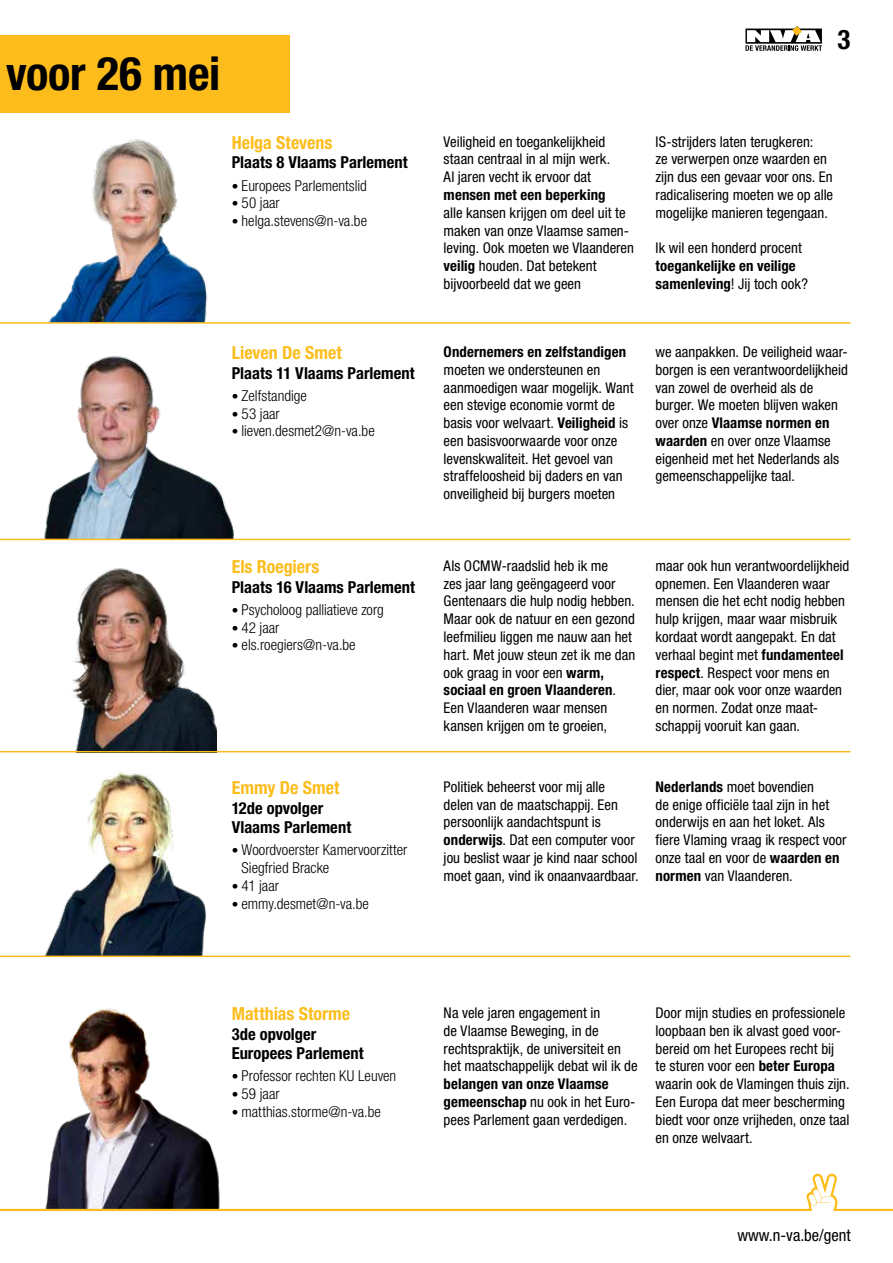
<style>
.page{position:relative;width:893px;height:1263px;background:#fff}
.page>*{position:absolute;margin:0;border:0;box-sizing:border-box;transform-origin:0 0}
.t1{font:700 condensed 46.5px "Helvetica Neue LT Std";letter-spacing:-.005em;color:#000}
.t2{font:700 condensed 27px "Helvetica Neue LT Std";color:#000}
.t3{font:700 condensed 18px "Helvetica Neue LT Std";color:#fcbd1c}
.t4{font:700 condensed 16.5px/19.5px "Helvetica Neue LT Std";color:#000}
.t5{font:condensed 16.5px "Helvetica Neue LT Std";color:#000}
.t6{font:300 condensed 15.15px/17.9px "Helvetica Neue LT Std";color:#000}
.t7{font:condensed 14.85px/17.9px "Helvetica Neue LT Std";color:#000}
.t8{font:700 condensed 14.85px/17.9px "Helvetica Neue LT Std";letter-spacing:.01em;color:#000}
.s1{font-size:13.35px}
.s2{font-weight:700}
.s3{font-weight:400}
</style>
<div class="page">
<div style="left:0;top:35px;width:289px;height:77px;background:#fcbd1c"></div>
<img style="left:45px;top:770px;width:161px;height:185px">
<img style="left:49px;top:1008px;width:170px;height:165px">
<img style="left:42px;top:356px;width:205px;height:183px">
<hr style="left:0;top:539px;width:850px;height:1px;background:#fcbd1c">
<img style="left:48px;top:139px;width:160px;height:183px">
<hr style="left:0;top:322px;width:850px;height:2px;background:#fcbd1c">
<img style="left:72px;top:568px;width:145px;height:183px">
<hr style="left:0;top:751px;width:850px;height:1px;background:#fcbd1c">
<svg style="left:0;top:1173px;width:893px;height:38px"></svg>
<svg style="left:745px;top:26px;width:77px;height:25px"></svg>
<hr style="left:0;top:955px;width:850px;height:2px;background:#fcbd1c">
<h1 class="t1" style="left:6px;top:46px;width:216px">voor 26 mei</h1>
<p class="t3" style="left:232px;top:132px;width:102px">Helga Stevens</p>
<p class="t4" style="left:232px;top:153px;width:178px">Plaats 8 Vlaams Parlement</p>
<p class="t6" style="left:232px;top:176px;width:137px"><span class="s1">•</span> Europees Parlementslid</p>
<p class="t6" style="left:232px;top:194px;width:50px"><span class="s1">•</span> 50 jaar</p>
<p class="t6" style="left:232px;top:212px;width:137px"><span class="s1">•</span> helga.stevens@n-va.be</p>
<p class="t3" style="left:232px;top:342px;width:111px">Lieven De Smet</p>
<p class="t4" style="left:232px;top:363px;width:185px">Plaats 11 Vlaams Parlement</p>
<p class="t6" style="left:232px;top:386px;width:77px"><span class="s1">•</span> Zelfstandige</p>
<p class="t6" style="left:232px;top:404px;width:50px"><span class="s1">•</span> 53 jaar</p>
<p class="t6" style="left:232px;top:422px;width:145px"><span class="s1">•</span> lieven.desmet2@n-va.be</p>
<p class="t3" style="left:232px;top:556px;width:89px">Els Roegiers</p>
<p class="t4" style="left:232px;top:577px;width:185px">Plaats 16 Vlaams Parlement</p>
<p class="t6" style="left:232px;top:600px;width:154px"><span class="s1">•</span> Psycholoog palliatieve zorg</p>
<p class="t6" style="left:232px;top:618px;width:49px"><span class="s1">•</span> 42 jaar</p>
<p class="t6" style="left:232px;top:636px;width:125px"><span class="s1">•</span> els.roegiers@n-va.be</p>
<p class="t3" style="left:232px;top:777px;width:109px">Emmy De Smet</p>
<p class="t4" style="left:232px;top:798px;width:121px">12de opvolger<br>Vlaams Parlement</p>
<p class="t6" style="left:242px;top:841px;width:167px;text-indent:-10px"><span class="s1">•</span> Woordvoerster Kamervoorzitter<br>Siegfried Bracke</p>
<p class="t6" style="left:232px;top:876px;width:49px"><span class="s1">•</span> 41 jaar</p>
<p class="t6" style="left:232px;top:894px;width:139px"><span class="s1">•</span> emmy.desmet@n-va.be</p>
<h2 class="t2" style="left:837px;top:23px;width:14px">3</h2>
<p class="t7" style="left:444px;top:132px;width:168px">Veiligheid en toegankelijkheid staan centraal in al mijn werk.<br>Al jaren vecht ik ervoor dat</p>
<p class="t8" style="left:444px;top:186px;width:163px">mensen met een beperking</p>
<p class="t7" style="left:444px;top:203px;width:192px">alle kansen krijgen om deel uit te maken van onze Vlaamse samen&shy;leving. Ook moeten we Vlaanderen <span class="s2">veilig</span> houden. Dat betekent bijvoorbeeld dat we geen</p>
<p class="t8" style="left:444px;top:342px;width:184px">Ondernemers en zelfstandigen</p>
<p class="t7" style="left:444px;top:360px;width:191px">moeten we ondersteunen en aanmoedigen waar mogelijk. Want een stevige economie vormt de basis voor welvaart. <span class="s2">Veiligheid</span> is een basisvoorwaarde voor onze levenskwaliteit. Het gevoel van straffeloosheid bij daders en van onveiligheid bij burgers moeten</p>
<p class="t7" style="left:656px;top:132px;width:179px">IS-strijders laten terugkeren:<br>ze verwerpen onze waarden en zijn dus een gevaar voor ons. En radicalisering moeten we op alle mogelijke manieren tegengaan.</p>
<p class="t7" style="left:656px;top:239px;width:148px">Ik wil een honderd procent</p>
<p class="t8" style="left:656px;top:257px;width:154px">toegankelijke en veilige samenleving<span class="s3">! Jij toch ook?</span></p>
<p class="t7" style="left:656px;top:343px;width:194px">we aanpakken. De veiligheid waar&shy;borgen is een verantwoordelijkheid van zowel de overheid als de burger. We moeten blijven waken over onze <span class="s2">Vlaamse normen en waarden</span> en over onze Vlaamse eigenheid met het Nederlands als gemeenschappelijke taal.</p>
<p class="t7" style="left:444px;top:557px;width:193px">Als OCMW-raadslid heb ik me<br>zes jaar lang geëngageerd voor<br>Gentenaars die hulp nodig hebben.<br>Maar ook de natuur en een gezond leefmilieu liggen me nauw aan het hart. Met jouw steun zet ik me dan ook graag in voor een <span class="s2">warm, sociaal en groen Vlaanderen</span>.<br>Een Vlaanderen waar mensen kansen krijgen om te groeien,</p>
<p class="t7" style="left:656px;top:557px;width:195px">maar ook hun verantwoordelijkheid opnemen. Een Vlaanderen waar mensen die het echt nodig hebben hulp krijgen, maar waar misbruik kordaat wordt aangepakt. En dat verhaal begint met <span class="s2">fundamenteel respect</span>. Respect voor mens en dier, maar ook voor onze waarden en normen. Zodat onze maat&shy;schappij vooruit kan gaan.</p>
<p class="t7" style="left:444px;top:777px;width:196px">Politiek beheerst voor mij alle<br>delen van de maatschappij. Een persoonlijk aandachtspunt is <span class="s2">onderwijs</span>. Dat een computer voor jou beslist waar je kind naar school moet gaan, vind ik onaanvaardbaar.</p>
<p class="t7" style="left:656px;top:777px;width:193px"><span class="s2">Nederlands</span> moet bovendien<br>de enige officiële taal zijn in het onderwijs en aan het loket. Als fiere Vlaming vraag ik respect voor onze taal en voor de <span class="s2">waarden en normen</span> van Vlaanderen.</p>
<p class="t3" style="left:232px;top:1003px;width:120px">Matthias Storme</p>
<p class="t4" style="left:232px;top:1024px;width:134px">3de opvolger<br>Europees Parlement</p>
<p class="t6" style="left:232px;top:1067px;width:166px"><span class="s1">•</span> Professor rechten KU Leuven</p>
<p class="t6" style="left:232px;top:1085px;width:49px"><span class="s1">•</span> 59 jaar</p>
<p class="t6" style="left:232px;top:1102px;width:151px"><span class="s1">•</span> matthias.storme@n-va.be</p>
<p class="t7" style="left:444px;top:1004px;width:195px">Na vele jaren engagement in<br>de Vlaamse Beweging, in de rechtspraktijk, de universiteit en het maatschappelijk debat wil ik de</p>
<p class="t7" style="left:444px;top:1075px;width:193px"><span class="s2">belangen van onze Vlaamse gemeenschap</span> nu ook in het Euro&shy;pees Parlement gaan verdedigen.</p>
<p class="t7" style="left:656px;top:1004px;width:196px">Door mijn studies en professionele loopbaan ben ik alvast goed voor&shy;bereid om het Europees recht bij<br>te sturen voor een <span class="s2">beter Europa </span>waarin ook de Vlamingen thuis zijn.<br>Een Europa dat meer bescherming biedt voor onze vrijheden, onze taal en onze welvaart.</p>
<p class="t5" style="left:737px;top:1225px;width:115px">www.n-va.be/gent</p>
</div>
